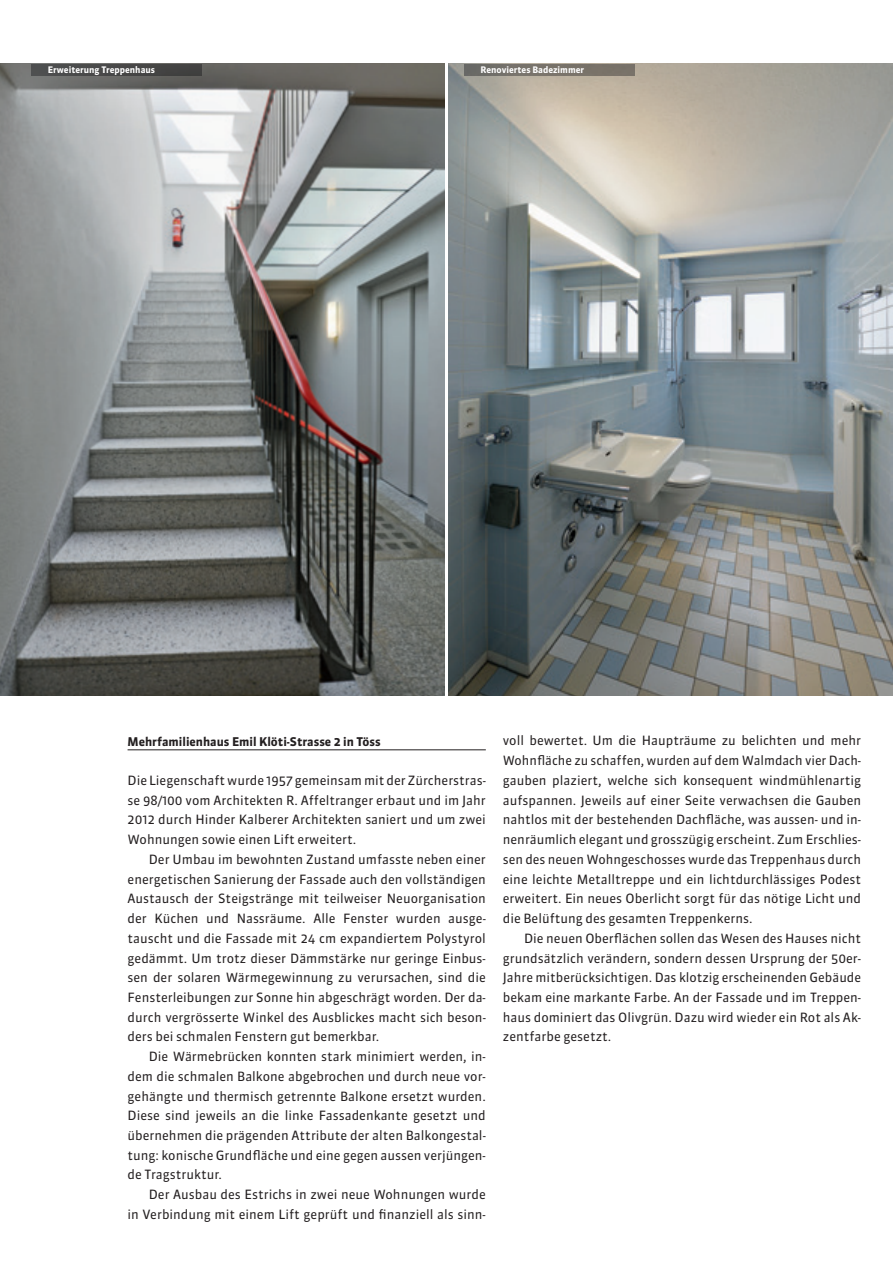
<style>
.page{position:relative;width:893px;height:1263px;background:#fff}
.page>*{position:absolute;margin:0;border:0;box-sizing:border-box;transform-origin:0 0}
.t1{font:12.75px/19.6px "Sanuk OT";color:#231f20;text-align:justify}
.t2{font:700 12px "Sanuk OT";color:#231f20}
.t3{font:700 9px "Sanuk OT";color:#fff}
.s1{font-size:12.75px;color:#fff}
</style>
<div class="page">
<img style="left:0;top:64px;width:444px;height:631px">
<img style="left:449px;top:64px;width:444px;height:631px">
<div style="left:32px;top:64px;width:170px;height:11px;background:#484848"></div>
<svg style="left:465px;top:64px;width:170px;height:11px;background:#757069"></svg>
<hr style="left:128px;top:749px;width:358px;height:1px;background:#231f20">
<p class="t3" style="left:48px;top:64px;width:109px">Erweiterung Treppenhaus</p>
<p class="t3" style="left:480px;top:64px;width:105px">Renoviertes Badezimmer</p>
<p class="t2" style="left:128px;top:734px;width:269px">Mehrfamilienhaus Emil Klöti-Strasse 2 in Töss <span class="s1">H</span></p>
<p class="t1" style="left:128px;top:770px;width:360px">Die Liegenschaft wurde 1957 gemeinsam mit der Zürcherstras&shy;se 98/100 vom Architekten R. Affeltranger erbaut und im Jahr 2012 durch Hinder Kalberer Architekten saniert und um zwei Wohnungen sowie einen Lift erweitert.</p>
<p class="t1" style="left:128px;top:849px;width:360px;text-indent:21px">Der Umbau im bewohnten Zustand umfasste neben einer energetischen Sanierung der Fassade auch den vollständigen Austausch der Steigstränge mit teilweiser Neuorganisation der Küchen und Nassräume. Alle Fenster wurden ausge&shy;tauscht und die Fassade mit 24 cm expandiertem Polystyrol gedämmt. Um trotz dieser Dämmstärke nur geringe Einbus&shy;sen der solaren Wärmegewinnung zu verursachen, sind die Fensterleibungen zur Sonne hin abgeschrägt worden. Der da&shy;durch vergrösserte Winkel des Ausblickes macht sich beson&shy;ders bei schmalen Fenstern gut bemerkbar.</p>
<p class="t1" style="left:128px;top:1047px;width:360px;text-indent:21px">Die Wärmebrücken konnten stark minimiert werden, in&shy;dem die schmalen Balkone abgebrochen und durch neue vor&shy;gehängte und thermisch getrennte Balkone ersetzt wurden.<br>Diese sind jeweils an die linke Fassadenkante gesetzt und übernehmen die prägenden Attribute der alten Balkongestal&shy;tung: konische Grundfläche und eine gegen aussen verjüngen&shy;de Tragstruktur.</p>
<p class="t1" style="left:128px;top:1185px;width:360px;text-align:right">Der Ausbau des Estrichs in zwei neue Wohnungen wurde<br>in Verbindung mit einem Lift geprüft und finanziell als sinn-</p>
<p class="t1" style="left:503px;top:731px;width:360px">voll bewertet. Um die Haupträume zu belichten und mehr Wohnfläche zu schaffen, wurden auf dem Walmdach vier Dach&shy;gauben plaziert, welche sich konsequent windmühlenartig aufspannen. Jeweils auf einer Seite verwachsen die Gauben nahtlos mit der bestehenden Dachfläche, was aussen- und in&shy;nenräumlich elegant und grosszügig erscheint. Zum Erschlies&shy;sen des neuen Wohngeschosses wurde das Treppenhaus durch eine leichte Metalltreppe und ein lichtdurchlässiges Podest erweitert. Ein neues Oberlicht sorgt für das nötige Licht und die Belüftung des gesamten Treppenkerns.</p>
<p class="t1" style="left:503px;top:928px;width:360px;text-indent:21px">Die neuen Oberflächen sollen das Wesen des Hauses nicht grundsätzlich verändern, sondern dessen Ursprung der 50er-Jahre mitberücksichtigen. Das klotzig erscheinenden Gebäude bekam eine markante Farbe. An der Fassade und im Treppen&shy;haus dominiert das Olivgrün. Dazu wird wieder ein Rot als Ak&shy;zentfarbe gesetzt.</p>
</div>
